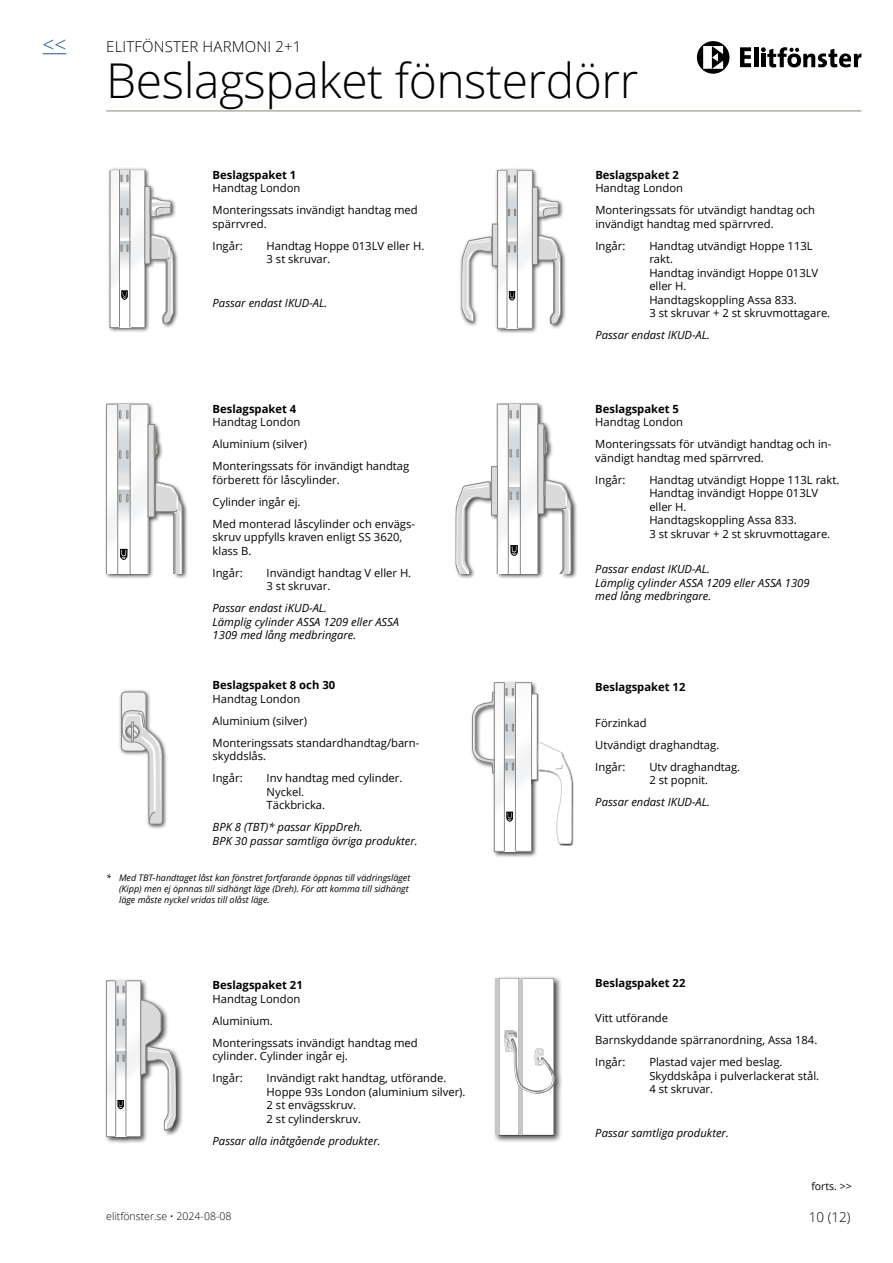
<style>
.page{position:relative;width:893px;height:1263px;background:#fff}
.page>*{position:absolute;margin:0;border:0;box-sizing:border-box;transform-origin:0 0}
.t1{font:300 48px "Open Sans";letter-spacing:-.01em;color:#000}
.t2{font:300 21px "Open Sans";color:#275b9b}
.t3{font:300 15px "Open Sans";letter-spacing:.01em;color:#000}
.t4{font:300 13.5px "Open Sans";color:#000}
.t5{font:11.25px/22px "Open Sans";color:#000}
.t6{font:italic 11.25px/13.5px "Open Sans";color:#000}
.t7{font:700 11.25px "Open Sans";color:#000}
.t8{font:300 10.5px "Open Sans";color:#000}
.t9{font:10.5px "Open Sans";color:#000}
.t10{font:italic 9px/10.8px "Open Sans";color:#000}
</style>
<div class="page">
<svg style="left:740px;top:47px;width:11px;height:20px"></svg>
<hr style="left:754px;top:47px;width:4px;height:20px;background:#000">
<svg style="left:761px;top:47px;width:100px;height:21px"></svg>
<svg style="left:697px;top:41px;width:32px;height:33px"></svg>
<svg style="left:43px;top:53px;width:23px;height:1px"></svg>
<div style="left:454px;top:402px;width:123px;height:177px;background:#000;opacity:.75"></div>
<svg style="left:538px;top:424px;width:6px;height:90px"></svg>
<svg style="left:544px;top:480px;width:27px;height:93px"></svg>
<svg style="left:544px;top:429px;width:3px;height:26px"></svg>
<svg style="left:456px;top:404px;width:82px;height:169px"></svg>
<div style="left:471px;top:681px;width:67px;height:177px;background:#000;opacity:.75"></div>
<div style="left:494px;top:683px;width:37px;height:168px;background:#fdfdfd"></div>
<div style="left:494px;top:682px;width:38px;height:169px;border:1px solid #878787"></div>
<svg style="left:504px;top:683px;width:12px;height:169px"></svg>
<hr style="left:515px;top:683px;width:1px;height:168px;background:#878787">
<hr style="left:504px;top:683px;width:1px;height:168px;background:#878787">
<svg style="left:506px;top:688px;width:8px;height:7px"></svg>
<svg style="left:506px;top:724px;width:8px;height:7px"></svg>
<svg style="left:506px;top:763px;width:8px;height:7px"></svg>
<svg style="left:507px;top:812px;width:6px;height:14px"></svg>
<svg style="left:472px;top:692px;width:22px;height:81px"></svg>
<div style="left:531px;top:693px;width:42px;height:152px;background:#fff"></div>
<div style="left:531px;top:694px;width:6px;height:86px;border:1px solid #87888a"></div>
<svg style="left:531px;top:701px;width:41px;height:143px"></svg>
<hr style="left:106px;top:111px;width:755px;height:1px;background:#808f71">
<div style="left:105px;top:402px;width:84px;height:177px;background:#000;opacity:.75"></div>
<svg style="left:106px;top:404px;width:42px;height:169px"></svg>
<svg style="left:148px;top:424px;width:6px;height:93px"></svg>
<svg style="left:154px;top:482px;width:28px;height:91px"></svg>
<div style="left:154px;top:430px;width:2px;height:26px;background:#dadada;border:1px solid #878787"></div>
<svg style="left:155px;top:442px;width:3px;height:13px"></svg>
<div style="left:107px;top:167px;width:72px;height:166px;background:#000;opacity:.75"></div>
<div style="left:110px;top:170px;width:35px;height:157px;background:#fdfdfd"></div>
<div style="left:110px;top:170px;width:35px;height:157px;border:1px solid #878787"></div>
<svg style="left:120px;top:170px;width:10px;height:157px"></svg>
<hr style="left:130px;top:170px;width:1px;height:157px;background:#878787">
<hr style="left:119px;top:170px;width:1px;height:157px;background:#878787">
<svg style="left:121px;top:175px;width:7px;height:7px"></svg>
<svg style="left:121px;top:208px;width:7px;height:7px"></svg>
<svg style="left:121px;top:245px;width:7px;height:6px"></svg>
<svg style="left:122px;top:291px;width:5px;height:10px"></svg>
<svg style="left:145px;top:186px;width:5px;height:78px"></svg>
<svg style="left:150px;top:234px;width:23px;height:90px"></svg>
<svg style="left:150px;top:198px;width:21px;height:19px"></svg>
<div style="left:459px;top:167px;width:107px;height:167px;background:#000;opacity:.75"></div>
<div style="left:498px;top:170px;width:34px;height:158px;background:#fdfdfd"></div>
<div style="left:497px;top:170px;width:36px;height:158px;border:1px solid #878787"></div>
<svg style="left:507px;top:170px;width:11px;height:159px"></svg>
<hr style="left:517px;top:170px;width:1px;height:158px;background:#878787">
<hr style="left:507px;top:170px;width:1px;height:158px;background:#878787">
<svg style="left:508px;top:176px;width:8px;height:6px"></svg>
<svg style="left:508px;top:209px;width:8px;height:7px"></svg>
<svg style="left:508px;top:246px;width:8px;height:6px"></svg>
<svg style="left:509px;top:291px;width:6px;height:11px"></svg>
<svg style="left:532px;top:187px;width:6px;height:78px"></svg>
<svg style="left:537px;top:235px;width:24px;height:90px"></svg>
<svg style="left:537px;top:199px;width:22px;height:18px"></svg>
<svg style="left:492px;top:224px;width:6px;height:42px"></svg>
<svg style="left:462px;top:237px;width:31px;height:85px"></svg>
<div style="left:492px;top:975px;width:71px;height:168px;background:#000;opacity:.75"></div>
<hr style="left:495px;top:978px;width:4px;height:157px;background:#c8c8c8">
<svg style="left:499px;top:978px;width:56px;height:157px"></svg>
<div style="left:119px;top:689px;width:49px;height:141px;background:#000;opacity:.75"></div>
<div style="left:122px;top:692px;width:24px;height:59px;background:#eee;border-radius:4px"></div>
<div style="left:121px;top:692px;width:25px;height:59px;border:1px solid #878787;border-radius:4px"></div>
<svg style="left:121px;top:709px;width:42px;height:115px"></svg>
<div style="left:104px;top:978px;width:80px;height:166px;background:#000;opacity:.75"></div>
<div style="left:106px;top:981px;width:35px;height:155px;background:#fdfdfd"></div>
<div style="left:106px;top:981px;width:35px;height:156px;border:1px solid #878787"></div>
<svg style="left:116px;top:981px;width:10px;height:156px"></svg>
<hr style="left:126px;top:981px;width:1px;height:155px;background:#878787">
<hr style="left:115px;top:981px;width:1px;height:155px;background:#878787">
<svg style="left:117px;top:986px;width:7px;height:6px"></svg>
<svg style="left:117px;top:1019px;width:7px;height:6px"></svg>
<svg style="left:117px;top:1055px;width:7px;height:6px"></svg>
<svg style="left:118px;top:1100px;width:6px;height:26px"></svg>
<svg style="left:140px;top:1000px;width:36px;height:131px"></svg>
<h2 class="t2" style="left:43px;top:30px;width:25px">&lt;&lt;</h2>
<h3 class="t3" style="left:106px;top:36px;width:197px">ELITFÖNSTER HARMONI 2+1</h3>
<h1 class="t1" style="left:106px;top:48px;width:534px">Beslagspaket fönsterdörr</h1>
<p class="t7" style="left:213px;top:167px;width:85px">Beslagspaket 1</p>
<p class="t5" style="left:213px;top:177px;width:207px">Handtag London<br>Monteringssats invändigt handtag med</p>
<p class="t5" style="left:213px;top:212px;width:56px">spärrvred.<br>Ingår:</p>
<p class="t5" style="left:267px;top:239px;width:159px;line-height:13.5px">Handtag Hoppe 013LV eller H.<br>3 st skruvar.</p>
<p class="t6" style="left:213px;top:296px;width:116px">Passar endast IKUD-AL.</p>
<p class="t7" style="left:213px;top:401px;width:85px">Beslagspaket 4</p>
<p class="t5" style="left:213px;top:411px;width:198px">Handtag London<br>Aluminium (silver)<br>Monteringssats för invändigt handtag</p>
<p class="t5" style="left:213px;top:468px;width:204px">förberett för låscylinder.<br>Cylinder ingår ej.<br>Med monterad låscylinder och envägs-</p>
<p class="t5" style="left:213px;top:530px;width:191px;line-height:13.5px">skruv uppfylls kraven enligt SS 3620, klass B.</p>
<p class="t5" style="left:213px;top:561px;width:32px">Ingår:</p>
<p class="t5" style="left:267px;top:565px;width:146px;line-height:13.5px">Invändigt handtag V eller H.<br>3 st skruvar.</p>
<p class="t6" style="left:213px;top:601px;width:188px">Passar endast iKUD-AL.<br>Lämplig cylinder ASSA 1209 eller ASSA<br>1309 med lång medbringare.</p>
<p class="t7" style="left:213px;top:677px;width:124px">Beslagspaket 8 och 30</p>
<p class="t5" style="left:213px;top:687px;width:208px">Handtag London<br>Aluminium (silver)<br>Monteringssats standardhandtag/barn-</p>
<p class="t5" style="left:213px;top:745px;width:55px">skyddslås.<br>Ingår:</p>
<p class="t5" style="left:267px;top:771px;width:137px;line-height:13.5px">Inv handtag med cylinder.<br>Nyckel.<br>Täckbricka.</p>
<p class="t6" style="left:213px;top:820px;width:207px">BPK 8 (TBT)* passar KippDreh.<br>BPK 30 passar samtliga övriga produkter.</p>
<p class="t10" style="left:119px;top:872px;width:293px;text-indent:-13px">* Med TBT-handtaget låst kan fönstret fortfarande öppnas till vädringsläget (Kipp) men ej öpnnas till sidhängt läge (Dreh). För att komma till sidhängt läge måste nyckel vridas till olåst läge.</p>
<p class="t7" style="left:213px;top:977px;width:92px">Beslagspaket 21</p>
<p class="t5" style="left:213px;top:987px;width:207px">Handtag London<br>Aluminium.<br>Monteringssats invändigt handtag med</p>
<p class="t5" style="left:213px;top:1045px;width:137px">cylinder. Cylinder ingår ej.<br>Ingår:</p>
<p class="t5" style="left:267px;top:1071px;width:200px;line-height:13.5px">Invändigt rakt handtag, utförande.<br>Hoppe 93s London (aluminium silver).<br>2 st envägsskruv.<br>2 st cylinderskruv.</p>
<p class="t6" style="left:213px;top:1133px;width:170px">Passar alla inåtgående produkter.</p>
<p class="t7" style="left:595px;top:167px;width:85px">Beslagspaket 2</p>
<p class="t5" style="left:595px;top:177px;width:221px">Handtag London<br>Monteringssats för utvändigt handtag och</p>
<p class="t5" style="left:595px;top:212px;width:180px">invändigt handtag med spärrvred.<br>Ingår:</p>
<p class="t5" style="left:649px;top:239px;width:182px;line-height:13.5px">Handtag utvändigt Hoppe 113L rakt.<br>Handtag invändigt Hoppe 013LV eller H.<br>Handtagskoppling Assa 833.<br>3 st skruvar + 2 st skruvmottagare.</p>
<p class="t6" style="left:595px;top:328px;width:116px">Passar endast IKUD-AL.</p>
<p class="t7" style="left:595px;top:401px;width:85px">Beslagspaket 5</p>
<p class="t5" style="left:595px;top:411px;width:238px">Handtag London<br>Monteringssats för utvändigt handtag och in-</p>
<p class="t5" style="left:595px;top:446px;width:170px">vändigt handtag med spärrvred.<br>Ingår:</p>
<p class="t5" style="left:649px;top:472px;width:192px;line-height:13.5px">Handtag utvändigt Hoppe 113L rakt.<br>Handtag invändigt Hoppe 013LV eller H.<br>Handtagskoppling Assa 833.<br>3 st skruvar + 2 st skruvmottagare.</p>
<p class="t6" style="left:595px;top:562px;width:216px">Passar endast IKUD-AL.<br>Lämplig cylinder ASSA 1209 eller ASSA 1309 med lång medbringare.</p>
<p class="t7" style="left:595px;top:679px;width:92px">Beslagspaket 12</p>
<p class="t5" style="left:595px;top:711px;width:126px">Förzinkad<br>Utvändigt draghandtag.<br>Ingår:</p>
<p class="t5" style="left:649px;top:759px;width:92px;line-height:13.5px">Utv draghandtag.<br>2 st popnit.</p>
<p class="t6" style="left:595px;top:795px;width:116px">Passar endast IKUD-AL.</p>
<p class="t7" style="left:595px;top:975px;width:92px">Beslagspaket 22</p>
<p class="t5" style="left:595px;top:1007px;width:224px">Vitt utförande<br>Barnskyddande spärranordning, Assa 184.<br>Ingår:</p>
<p class="t5" style="left:649px;top:1055px;width:171px;line-height:13.5px">Plastad vajer med beslag.<br>Skyddskåpa i pulverlackerat stål.<br>4 st skruvar.</p>
<p class="t6" style="left:595px;top:1126px;width:135px">Passar samtliga produkter.</p>
<p class="t9" style="left:811px;top:1178px;width:42px">forts. &gt;&gt;</p>
<p class="t8" style="left:106px;top:1209px;width:127px">elitfönster.se • 2024-08-08</p>
<p class="t4" style="left:809px;top:1208px;width:43px">10 (12)</p>
</div>
